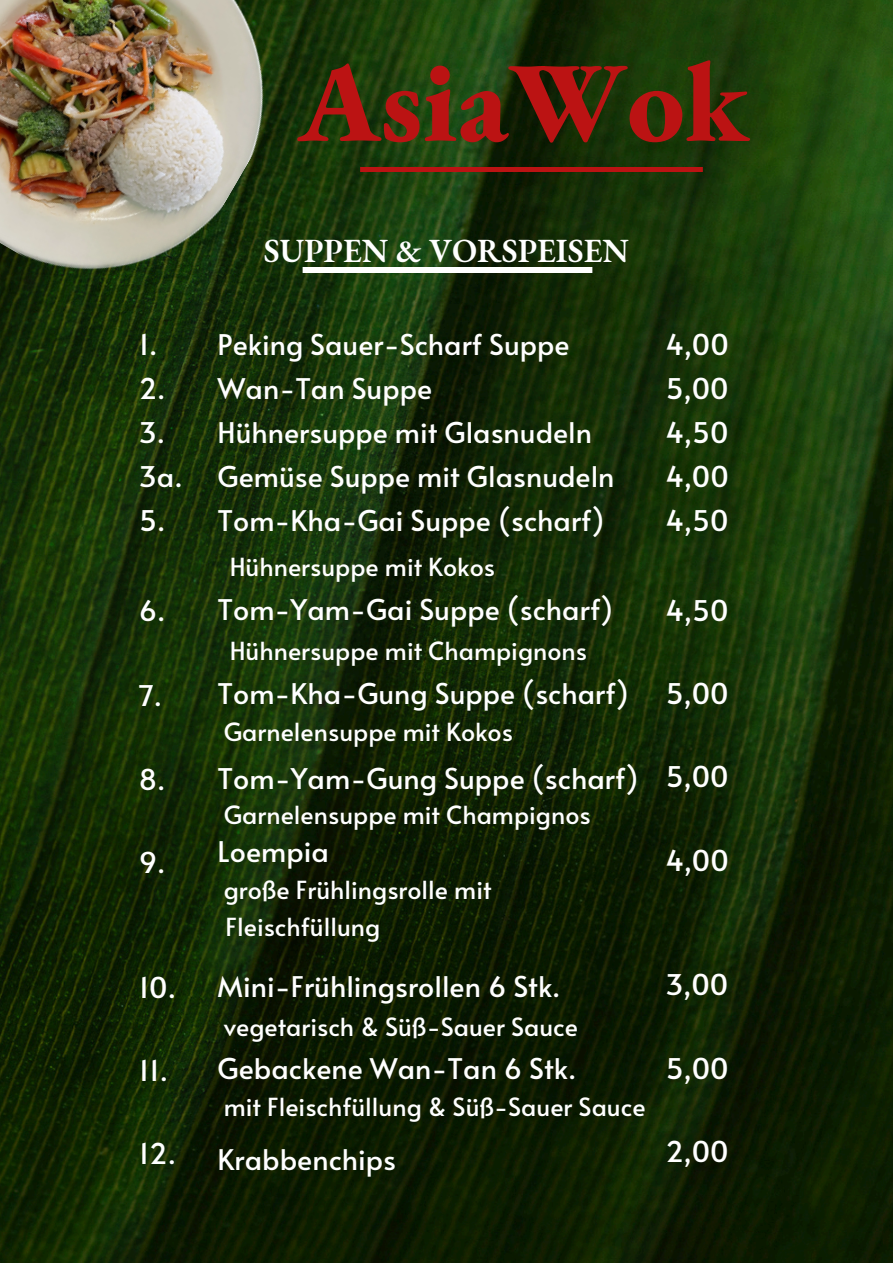
<style>
.page{position:relative;width:894px;height:1264px;background:#fff}
.page>*{position:absolute;margin:0;border:0;box-sizing:border-box;transform-origin:0 0}
.t1{font:800 113.85px "EB Garamond";color:#bb1313}
.t2{font:600 33px "EB Garamond";color:#fff}
.t3{font:28.5px/43.8px "Alata";color:#fff}
.t4{font:28.35px/43.8px "Alata";color:#fff}
.t5{font:24.9px "Alata";color:#fff}
</style>
<div class="page">
<img style="left:0;top:0;width:892px;height:1262px">
<img style="left:324px;top:268px;width:273px;height:4px">
<div style="left:360px;top:167px;width:342px;height:5px;background:#bb1313"></div>
<img style="left:0;top:0;width:324px;height:331px">
<p class="t1" style="left:298px;top:26px;width:452px">AsiaWok</p>
<h1 class="t2" style="left:264px;top:229px;width:366px">SUPPEN &amp; VORSPEISEN</h1>
<h3 class="t3" style="left:139px;top:322px;width:45px">1.<br>2.<br>3.<br>3a.<br>5.</h3>
<h3 class="t3" style="left:139px;top:587px;width:28px">6.</h3>
<h3 class="t3" style="left:139px;top:672px;width:25px">7.</h3>
<h3 class="t4" style="left:217px;top:322px;width:398px">Peking Sauer-Scharf Suppe<br>Wan-Tan Suppe<br>Hühnersuppe mit Glasnudeln<br>Gemüse Suppe mit Glasnudeln<br>Tom-Kha-Gai Suppe (scharf)</h3>
<p class="t5" style="left:230px;top:548px;width:267px">Hühnersuppe mit Kokos</p>
<p class="t4" style="left:217px;top:586px;width:397px">Tom-Yam-Gai Suppe (scharf)</p>
<p class="t5" style="left:230px;top:632px;width:358px">Hühnersuppe mit Champignons</p>
<p class="t4" style="left:217px;top:670px;width:412px">Tom-Kha-Gung Suppe (scharf)</p>
<p class="t5" style="left:224px;top:713px;width:291px">Garnelensuppe mit Kokos</p>
<h3 class="t3" style="left:665px;top:322px;width:65px;text-align:justify">4,00<br>5,00<br>4,50<br>4,00<br>4,50</h3>
<p class="t3" style="left:665px;top:587px;width:65px">4,50</p>
<p class="t3" style="left:665px;top:670px;width:65px">5,00</p>
<p class="t3" style="left:139px;top:756px;width:28px">8.</p>
<h3 class="t3" style="left:139px;top:839px;width:28px">9.</h3>
<h3 class="t3" style="left:217px;top:755px;width:422px">Tom-Yam-Gung Suppe (scharf)</h3>
<h3 class="t5" style="left:224px;top:796px;width:368px">Garnelensuppe mit Champignos</h3>
<p class="t4" style="left:217px;top:828px;width:113px">Loempia</p>
<h3 class="t5" style="left:224px;top:871px;width:269px">große Frühlingsrolle mit</h3>
<p class="t3" style="left:665px;top:753px;width:65px">5,00</p>
<p class="t3" style="left:665px;top:837px;width:65px">4,00</p>
<p class="t5" style="left:225px;top:908px;width:156px">Fleischfüllung</p>
<p class="t3" style="left:139px;top:964px;width:39px">10.</p>
<h2 class="t3" style="left:139px;top:1047px;width:31px">11.</h2>
<p class="t3" style="left:139px;top:1130px;width:39px">12.</p>
<p class="t4" style="left:217px;top:963px;width:344px">Mini-Frühlingsrollen 6 Stk.</p>
<h3 class="t5" style="left:224px;top:1008px;width:356px">vegetarisch &amp; Süß-Sauer Sauce</h3>
<h3 class="t4" style="left:217px;top:1045px;width:360px">Gebackene Wan-Tan 6 Stk.</h3>
<h3 class="t5" style="left:224px;top:1088px;width:423px">mit Fleischfüllung &amp; Süß-Sauer Sauce</h3>
<h3 class="t4" style="left:217px;top:1136px;width:180px">Krabbenchips</h3>
<h3 class="t3" style="left:665px;top:961px;width:64px">3,00</h3>
<h3 class="t3" style="left:665px;top:1045px;width:65px">5,00</h3>
<h3 class="t3" style="left:665px;top:1128px;width:65px">2,00</h3>
</div>
